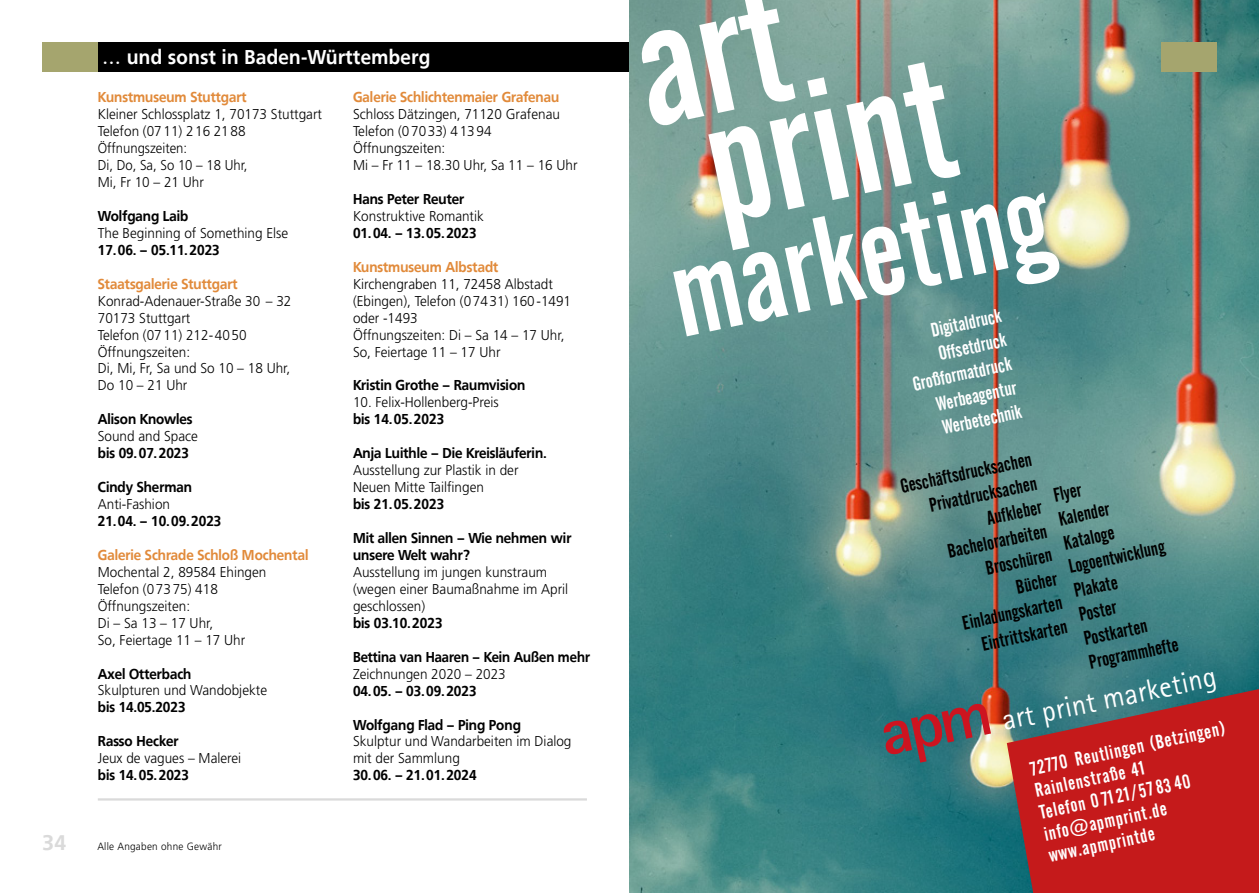
<style>
.page{position:relative;width:1259px;height:893px;background:#fff}
.page>*{position:absolute;margin:0;border:0;box-sizing:border-box;transform-origin:0 0}
.t1{font:172.65px "Alternate Gothic No 2 BT";color:#fff}
.t2{font:126.15px "Alternate Gothic No 2 BT";color:#fff}
.t3{font:29.4px "Rotis Sans Serif";color:#fff}
.t4{font:700 21px "Frutiger BSK";color:#dadada}
.t5{font:700 19.8px "Frutiger BSK";letter-spacing:.025em;color:#fff;scale:.95 1}
.t6{font:19.5px/24.5px "Alternate Gothic No 2 BT";color:#000;text-align:right}
.t7{font:19.5px/24.5px "Alternate Gothic No 2 BT";color:#fff;text-align:right}
.t8{font:300 14.25px/17px "Frutiger";color:#000;scale:.95 1}
.t9{font:700 14.25px/17px "Frutiger BSK";color:#000;scale:.95 1}
.t10{font:700 14.25px "Frutiger BSK";color:#e18a3a;scale:.95 1}
.t11{font:700 14.25px "Frutiger BSK";color:#000;scale:.93 1}
.t12{font:300 10.5px "Frutiger";letter-spacing:.025em;color:#000;scale:.95 1}
</style>
<div class="page">
<hr style="left:98px;top:798px;width:489px;height:2px;background:#dadada">
<div style="left:98px;top:43px;width:531px;height:29px;background:#000"></div>
<div style="left:43px;top:43px;width:55px;height:29px;background:#a5a56e"></div>
<img style="left:630px;top:0;width:629px;height:893px">
<svg style="left:1007px;top:689px;width:252px;height:204px;background:#aa2c2d"></svg>
<div style="left:1161px;top:43px;width:55px;height:29px;background:#a5a56e"></div>
<svg style="left:634px;top:0;width:162px;height:128px;background:#7a9e95"></svg>
<svg style="left:881px;top:702px;width:110px;height:61px;background:#3f7d80"></svg>
<h3 class="t4" style="left:43px;top:830px;width:25px">34</h3>
<h3 class="t5" style="left:102px;top:45px;width:347px">… und sonst in Baden-Württemberg</h3>
<p class="t10" style="left:98px;top:89px;width:158px">Kunstmuseum Stuttgart</p>
<p class="t8" style="left:98px;top:106px;width:237px">Kleiner Schlossplatz 1, 70173 Stuttgart<br>Telefon (0711) 216 2188<br>Öffnungszeiten:<br>Di, Do, Sa, So 10 – 18 Uhr,<br>Mi, Fr 10 – 21 Uhr</p>
<p class="t9" style="left:98px;top:208px;width:97px">Wolfgang Laib</p>
<p class="t8" style="left:98px;top:224px;width:202px">The Beginning of Something Else</p>
<p class="t9" style="left:98px;top:241px;width:130px">17.06. – 05.11.2023</p>
<p class="t10" style="left:98px;top:275px;width:148px">Staatsgalerie Stuttgart</p>
<p class="t8" style="left:98px;top:292px;width:205px">Konrad-Adenauer-Straße 30 – 32<br>70173 Stuttgart<br>Telefon (0711) 212-4050<br>Öffnungszeiten:<br>Di, Mi, Fr, Sa und So 10 – 18 Uhr,<br>Do 10 – 21 Uhr</p>
<p class="t9" style="left:98px;top:411px;width:101px">Alison Knowles</p>
<p class="t8" style="left:98px;top:428px;width:107px">Sound and Space</p>
<p class="t9" style="left:98px;top:445px;width:98px">bis 09.07.2023</p>
<p class="t9" style="left:98px;top:479px;width:101px">Cindy Sherman</p>
<p class="t8" style="left:98px;top:496px;width:78px">Anti-Fashion</p>
<p class="t9" style="left:98px;top:513px;width:132px">21.04. – 10.09.2023</p>
<p class="t10" style="left:98px;top:546px;width:223px">Galerie Schrade Schloß Mochental</p>
<p class="t8" style="left:98px;top:563px;width:179px">Mochental 2, 89584 Ehingen<br>Telefon (07375) 418<br>Öffnungszeiten:<br>Di – Sa 13 – 17 Uhr,<br>So, Feiertage 11 – 17 Uhr</p>
<p class="t9" style="left:98px;top:665px;width:100px">Axel Otterbach</p>
<p class="t8" style="left:98px;top:682px;width:180px">Skulpturen und Wandobjekte</p>
<p class="t9" style="left:98px;top:699px;width:94px">bis 14.05.2023</p>
<p class="t9" style="left:98px;top:733px;width:86px">Rasso Hecker</p>
<p class="t8" style="left:98px;top:750px;width:152px">Jeux de vagues – Malerei</p>
<p class="t9" style="left:98px;top:767px;width:98px">bis 14.05.2023</p>
<p class="t12" style="left:97px;top:841px;width:132px">Alle Angaben ohne Gewähr</p>
<p class="t10" style="left:353px;top:89px;width:219px">Galerie Schlichtenmaier Grafenau</p>
<p class="t8" style="left:353px;top:106px;width:238px">Schloss Dätzingen, 71120 Grafenau<br>Telefon (07033) 41394<br>Öffnungszeiten:<br>Mi – Fr 11 – 18.30 Uhr, Sa 11 – 16 Uhr</p>
<p class="t9" style="left:353px;top:190px;width:118px">Hans Peter Reuter</p>
<p class="t8" style="left:353px;top:207px;width:139px">Konstruktive Romantik</p>
<p class="t9" style="left:353px;top:224px;width:132px">01.04. – 13.05.2023</p>
<p class="t10" style="left:353px;top:258px;width:154px">Kunstmuseum Albstadt</p>
<p class="t8" style="left:353px;top:275px;width:231px">Kirchengraben 11, 72458 Albstadt (Ebingen), Telefon (07431) 160-1491 oder -1493<br>Öffnungszeiten: Di – Sa 14 – 17 Uhr,<br>So, Feiertage 11 – 17 Uhr</p>
<p class="t9" style="left:353px;top:377px;width:183px">Kristin Grothe – Raumvision</p>
<p class="t8" style="left:353px;top:394px;width:155px">10. Felix-Hollenberg-Preis</p>
<p class="t9" style="left:353px;top:411px;width:98px">bis 14.05.2023</p>
<p class="t9" style="left:353px;top:445px;width:205px">Anja Luithle – Die Kreisläuferin.</p>
<p class="t8" style="left:353px;top:462px;width:176px">Ausstellung zur Plastik in der<br>Neuen Mitte Tailfingen</p>
<p class="t9" style="left:353px;top:496px;width:98px">bis 21.05.2023</p>
<p class="t9" style="left:353px;top:530px;width:231px">Mit allen Sinnen – Wie nehmen wir unsere Welt wahr?</p>
<p class="t8" style="left:353px;top:563px;width:228px">Ausstellung im jungen kunstraum (wegen einer Baumaßnahme im April geschlossen)</p>
<p class="t9" style="left:353px;top:614px;width:96px">bis 03.10.2023</p>
<p class="t11" style="left:353px;top:648px;width:256px">Bettina van Haaren – Kein Außen mehr</p>
<p class="t8" style="left:353px;top:665px;width:162px">Zeichnungen 2020 – 2023</p>
<p class="t9" style="left:353px;top:682px;width:132px">04.05. – 03.09.2023</p>
<p class="t9" style="left:353px;top:716px;width:178px">Wolfgang Flad – Ping Pong</p>
<p class="t8" style="left:353px;top:733px;width:231px">Skulptur und Wandarbeiten im Dialog mit der Sammlung</p>
<p class="t9" style="left:353px;top:767px;width:132px">30.06. – 21.01.2024</p>
<h1 class="t1" style="left:686px;top:72px;width:252px;rotate:-12deg">print</h1>
<h2 class="t2" style="left:657px;top:226px;width:385px;rotate:-12deg">marketing</h2>
<h3 class="t7" style="left:900px;top:325px;width:102px;rotate:-12deg">Digitaldruck<br>Offsetdruck<br>Großformatdruck<br>Werbeagentur<br>Werbetechnik</h3>
<h3 class="t6" style="left:898px;top:475px;width:135px;rotate:-12deg">Geschäftsdrucksachen<br>Privatdrucksachen<br>Aufkleber<br>Bachelorarbeiten<br>Broschüren<br>Bücher<br>Einladungskarten<br>Eintrittskarten</h3>
<h3 class="t6" style="left:1051px;top:483px;width:99px;text-align:left;rotate:-12deg">Flyer<br>Kalender<br>Kataloge<br>Logoentwicklung<br>Plakate<br>Poster<br>Postkarten<br>Programmhefte</h3>
<h3 class="t3" style="left:999px;top:704px;width:220px;rotate:-12deg">art print marketing</h3>
<h3 class="t7" style="left:1028px;top:758px;width:200px;line-height:22.2px;text-align:left;rotate:-12deg">72770 Reutlingen (Betzingen)<br>Rainlenstraße 41<br>Telefon 0 7121/578340 info@apmprint.de www.apmprintde</h3>
</div>
